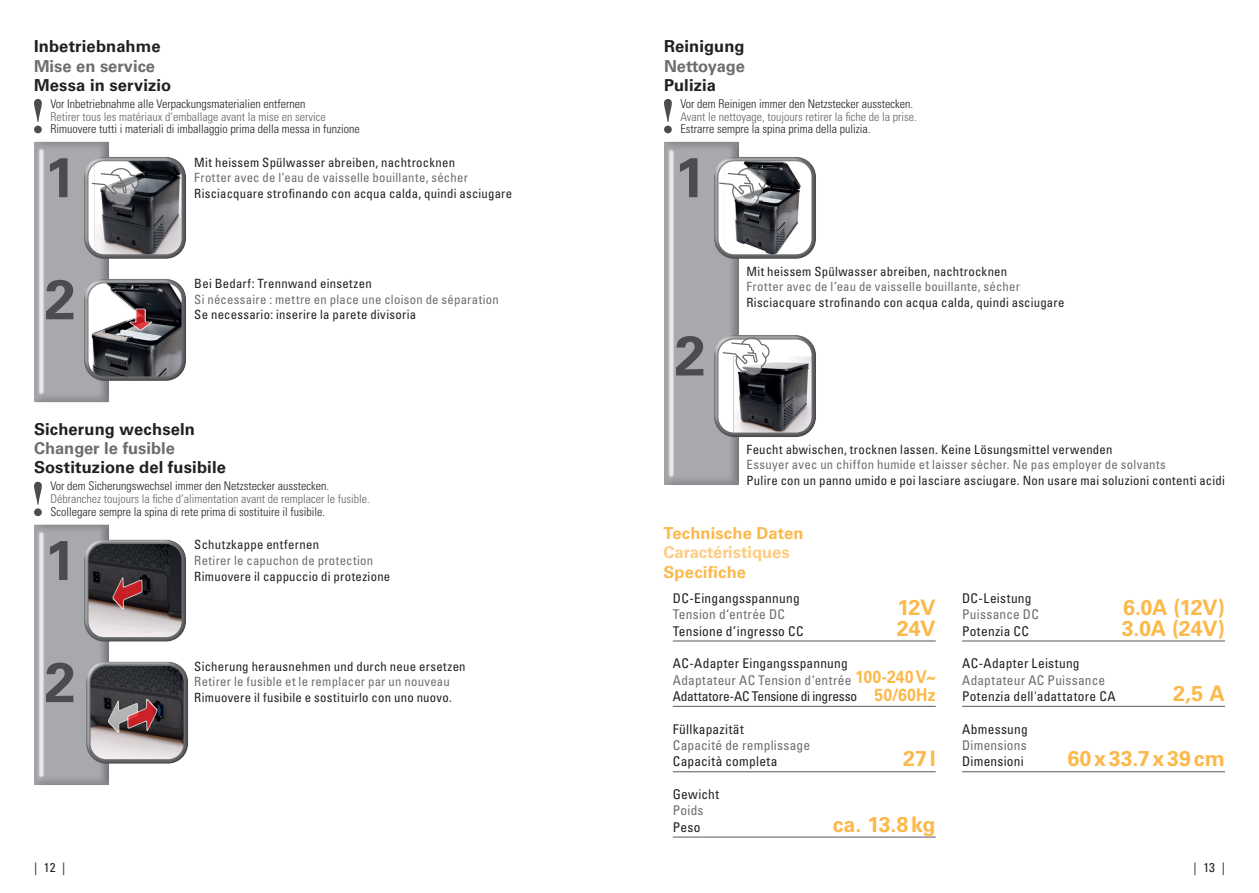
<style>
.page{position:relative;width:1259px;height:893px;background:#fff}
.page>*{position:absolute;margin:0;border:0;box-sizing:border-box;transform-origin:0 0}
.t1{font:700 55.8px "Univers LT Std";color:#4b4c4d}
.t2{font:700 21.45px/20.5px "Univers LT Std";color:#fcb94b}
.t3{font:700 21.45px "Univers LT Std";letter-spacing:.125em;color:#fcb94b}
.t4{font:700 17.55px/17.5px "Univers LT Std";letter-spacing:.015em;color:#fcb94b;text-align:right;scale:.9 1}
.t5{font:700 16.5px "Univers LT Std";letter-spacing:.01em;color:#231f20}
.t6{font:700 16.5px "Univers LT Std";color:#6c6d70}
.t7{font:700 16.5px "Univers LT Std";letter-spacing:.01em;color:#fcb94b}
.t8{font:700 16.5px "Univers LT Std";color:#fecc81}
.t9{font:700 16.5px "Univers LT Std";letter-spacing:-.02em;color:#6c6d70}
.t10{font:condensed 13.35px "Univers LT Std";letter-spacing:.02em;color:#231f20}
.t11{font:condensed 13.35px "Univers LT Std";letter-spacing:.02em;color:#6c6d70}
.t12{font:condensed 13.35px "Univers LT Std";letter-spacing:-.015em;color:#231f20}
.t13{font:condensed 12.75px "Univers LT Std";letter-spacing:.02em;color:#231f20}
.t14{font:condensed 12.75px "Univers LT Std";letter-spacing:.02em;color:#6c6d70}
.t15{font:300 condensed 12px "Univers LT Std";color:#231f20}
.t16{font:300 condensed 12px "Univers LT Std";color:#636366}
</style>
<div class="page">
<div style="left:663px;top:140px;width:78px;height:346px;background:#231f20;opacity:.75"></div>
<div style="left:34px;top:140px;width:77px;height:262px;background:#231f20;opacity:.75"></div>
<div style="left:34px;top:523px;width:77px;height:262px;background:#231f20;opacity:.75"></div>
<svg style="left:664px;top:99px;width:8px;height:34px"></svg>
<svg style="left:34px;top:99px;width:8px;height:34px"></svg>
<svg style="left:34px;top:482px;width:8px;height:34px"></svg>
<div style="left:713px;top:156px;width:105px;height:105px;background:#231f20;opacity:.75"></div>
<div style="left:83px;top:156px;width:105px;height:105px;background:#231f20;opacity:.75"></div>
<div style="left:83px;top:539px;width:105px;height:104px;background:#231f20;opacity:.75"></div>
<div style="left:85px;top:661px;width:105px;height:104px;background:#231f20;opacity:.75"></div>
<div style="left:713px;top:334px;width:105px;height:105px;background:#231f20;opacity:.75"></div>
<div style="left:83px;top:278px;width:105px;height:105px;background:#231f20;opacity:.75"></div>
<svg style="left:716px;top:159px;width:98px;height:96px"></svg>
<svg style="left:86px;top:159px;width:98px;height:98px"></svg>
<svg style="left:716px;top:337px;width:98px;height:98px"></svg>
<svg style="left:130px;top:308px;width:24px;height:23px"></svg>
<svg style="left:112px;top:568px;width:31px;height:47px"></svg>
<svg style="left:107px;top:692px;width:51px;height:48px;background:#7b5f61"></svg>
<hr style="left:673px;top:640px;width:262px;height:2px;background:#6c6d70">
<hr style="left:962px;top:640px;width:263px;height:2px;background:#6c6d70">
<hr style="left:673px;top:706px;width:262px;height:1px;background:#6c6d70">
<hr style="left:962px;top:706px;width:263px;height:1px;background:#6c6d70">
<hr style="left:673px;top:836px;width:262px;height:2px;background:#6c6d70">
<hr style="left:673px;top:771px;width:262px;height:1px;background:#6c6d70">
<hr style="left:962px;top:771px;width:263px;height:1px;background:#6c6d70">
<p class="t5" style="left:34px;top:37px;width:128px">Inbetriebnahme</p>
<p class="t5" style="left:664px;top:37px;width:82px">Reinigung</p>
<p class="t6" style="left:34px;top:56px;width:123px">Mise en service</p>
<p class="t9" style="left:664px;top:56px;width:82px">Nettoyage</p>
<p class="t5" style="left:34px;top:75px;width:139px">Messa in servizio</p>
<p class="t5" style="left:664px;top:75px;width:53px">Pulizia</p>
<p class="t15" style="left:50px;top:96px;width:256px">Vor Inbetriebnahme alle Verpackungsmaterialien entfernen</p>
<p class="t16" style="left:50px;top:109px;width:277px">Retirer tous les matériaux d‘emballage avant la mise en service</p>
<p class="t15" style="left:50px;top:122px;width:311px">Rimuovere tutti i materiali di imballaggio prima della messa in funzione</p>
<p class="t15" style="left:680px;top:96px;width:234px">Vor dem Reinigen immer den Netzstecker ausstecken.</p>
<p class="t16" style="left:680px;top:109px;width:238px">Avant le nettoyage, toujours retirer la fiche de la prise.</p>
<p class="t15" style="left:680px;top:122px;width:191px">Estrarre sempre la spina prima della pulizia.</p>
<p class="t13" style="left:194px;top:154px;width:262px">Mit heissem Spülwasser abreiben, nachtrocknen</p>
<p class="t14" style="left:194px;top:170px;width:275px">Frotter avec de l’eau de vaisselle bouillante, sécher</p>
<p class="t13" style="left:194px;top:185px;width:319px">Risciacquare strofinando con acqua calda, quindi asciugare</p>
<h1 class="t1" style="left:45px;top:145px;width:33px">1</h1>
<h1 class="t1" style="left:674px;top:145px;width:33px">1</h1>
<h1 class="t1" style="left:45px;top:267px;width:33px">2</h1>
<p class="t13" style="left:194px;top:275px;width:179px">Bei Bedarf: Trennwand einsetzen</p>
<p class="t14" style="left:194px;top:291px;width:306px">Si nécessaire : mettre en place une cloison de séparation</p>
<p class="t13" style="left:194px;top:307px;width:223px">Se necessario: inserire la parete divisoria</p>
<p class="t5" style="left:34px;top:420px;width:162px">Sicherung wechseln</p>
<p class="t6" style="left:34px;top:439px;width:142px">Changer le fusible</p>
<p class="t5" style="left:34px;top:458px;width:193px">Sostituzione del fusibile</p>
<p class="t15" style="left:50px;top:479px;width:280px">Vor dem Sicherungswechsel immer den Netzstecker ausstecken.</p>
<p class="t16" style="left:50px;top:492px;width:321px">Débranchez toujours la fiche d‘alimentation avant de remplacer le fusible.</p>
<p class="t15" style="left:50px;top:505px;width:276px">Scollegare sempre la spina di rete prima di sostituire il fusibile.</p>
<h1 class="t1" style="left:674px;top:323px;width:33px">2</h1>
<p class="t13" style="left:746px;top:263px;width:262px">Mit heissem Spülwasser abreiben, nachtrocknen</p>
<p class="t14" style="left:746px;top:278px;width:275px">Frotter avec de l’eau de vaisselle bouillante, sécher</p>
<p class="t13" style="left:746px;top:294px;width:319px">Risciacquare strofinando con acqua calda, quindi asciugare</p>
<p class="t13" style="left:746px;top:441px;width:367px">Feucht abwischen, trocknen lassen. Keine Lösungsmittel verwenden</p>
<p class="t14" style="left:746px;top:457px;width:421px">Essuyer avec un chiffon humide et laisser sécher. Ne pas employer de solvants</p>
<p class="t13" style="left:746px;top:472px;width:480px">Pulire con un panno umido e poi lasciare asciugare. Non usare mai soluzioni contenti acidi</p>
<h1 class="t1" style="left:45px;top:528px;width:33px">1</h1>
<h1 class="t1" style="left:45px;top:650px;width:33px">2</h1>
<p class="t13" style="left:194px;top:537px;width:126px">Schutzkappe entfernen</p>
<p class="t14" style="left:194px;top:552px;width:180px">Retirer le capuchon de protection</p>
<p class="t13" style="left:194px;top:568px;width:197px">Rimuovere il cappuccio di protezione</p>
<p class="t13" style="left:194px;top:658px;width:273px">Sicherung herausnehmen und durch neue ersetzen</p>
<p class="t14" style="left:194px;top:674px;width:257px">Retirer le fusible et le remplacer par un nouveau</p>
<p class="t13" style="left:194px;top:689px;width:259px">Rimuovere il fusibile e sostituirlo con uno nuovo.</p>
<p class="t7" style="left:663px;top:524px;width:142px">Technische Daten</p>
<p class="t8" style="left:663px;top:543px;width:128px">Caractéristiques</p>
<p class="t7" style="left:663px;top:562px;width:84px">Specifiche</p>
<p class="t10" style="left:673px;top:590px;width:128px">DC-Eingangsspannung</p>
<p class="t10" style="left:962px;top:590px;width:71px">DC-Leistung</p>
<p class="t11" style="left:673px;top:606px;width:114px">Tension d‘entrée DC</p>
<p class="t11" style="left:962px;top:606px;width:78px">Puissance DC</p>
<p class="t10" style="left:673px;top:622px;width:132px">Tensione d’ingresso CC</p>
<p class="t10" style="left:962px;top:622px;width:68px">Potenzia CC</p>
<h2 class="t2" style="left:897px;top:597px;width:40px">12V<br>24V</h2>
<h2 class="t2" style="left:1121px;top:597px;width:105px">6.0A (12V)<br>3.0A (24V)</h2>
<p class="t10" style="left:673px;top:655px;width:176px">AC-Adapter Eingangsspannung</p>
<p class="t10" style="left:962px;top:655px;width:119px">AC-Adapter Leistung</p>
<p class="t11" style="left:673px;top:671px;width:180px">Adaptateur AC Tension d‘entrée</p>
<p class="t11" style="left:962px;top:671px;width:145px">Adaptateur AC Puissance</p>
<p class="t12" style="left:673px;top:688px;width:186px">Adattatore-AC Tensione di ingresso</p>
<p class="t10" style="left:962px;top:688px;width:155px">Potenzia dell'adattatore CA</p>
<h3 class="t4" style="left:855px;top:668px;width:91px">100-240V~<br>50/60Hz</h3>
<h2 class="t2" style="left:1173px;top:683px;width:53px">2,5 A</h2>
<p class="t10" style="left:673px;top:721px;width:72px">Füllkapazität</p>
<p class="t11" style="left:673px;top:737px;width:139px">Capacité de remplissage</p>
<p class="t10" style="left:673px;top:753px;width:106px">Capacità completa</p>
<h2 class="t2" style="left:903px;top:749px;width:34px">27l</h2>
<p class="t10" style="left:673px;top:786px;width:48px">Gewicht</p>
<p class="t11" style="left:673px;top:802px;width:32px">Poids</p>
<p class="t10" style="left:673px;top:818px;width:29px">Peso</p>
<h2 class="t2" style="left:832px;top:814px;width:105px">ca. 13.8kg</h2>
<p class="t10" style="left:962px;top:721px;width:67px">Abmessung</p>
<p class="t11" style="left:962px;top:737px;width:66px">Dimensions</p>
<p class="t10" style="left:962px;top:753px;width:63px">Dimensioni</p>
<h2 class="t3" style="left:1067px;top:746px;width:159px">60x33.7x39cm</h2>
<p class="t13" style="left:34px;top:859px;width:33px">|12|</p>
<p class="t13" style="left:1193px;top:859px;width:33px">|13|</p>
</div>
